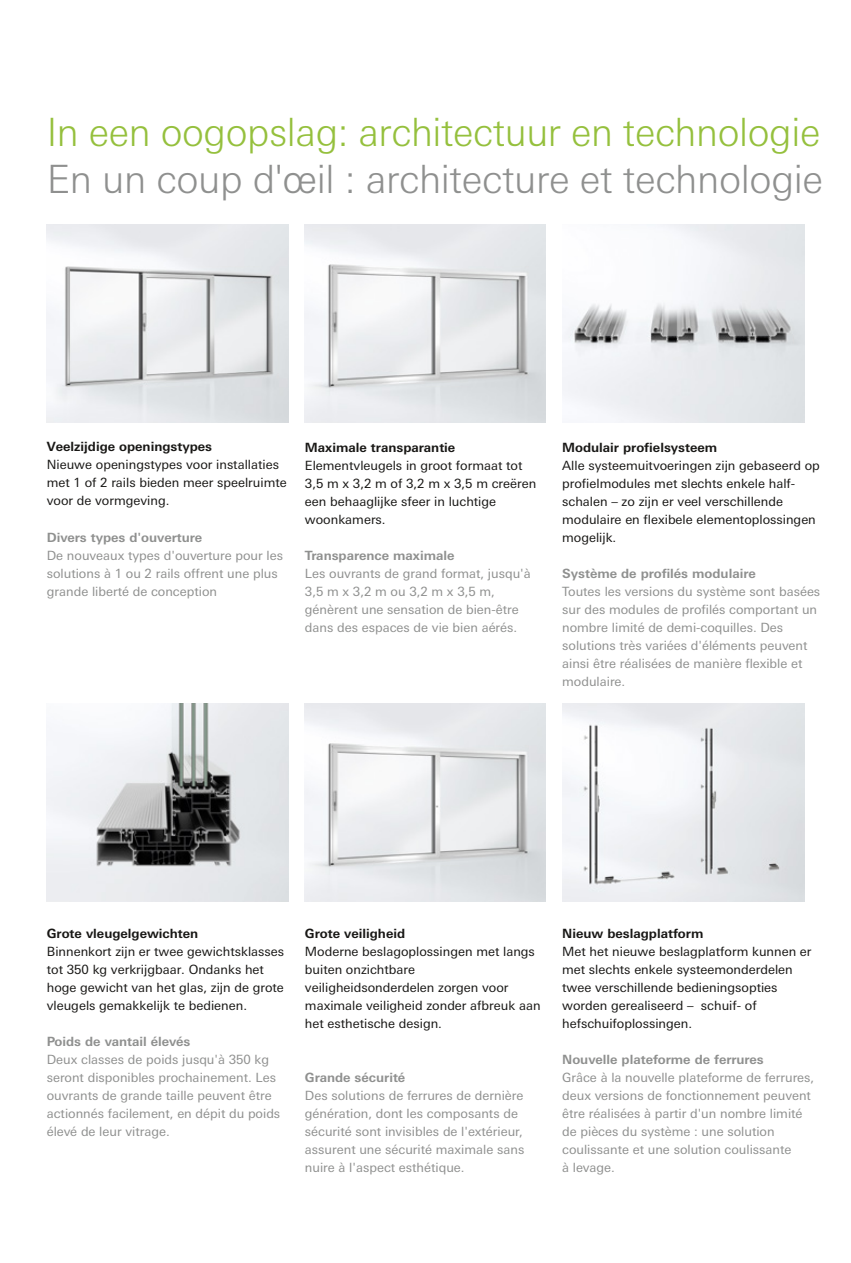
<style>
.page{position:relative;width:851px;height:1263px;background:#fff}
.page>*{position:absolute;margin:0;border:0;box-sizing:border-box;transform-origin:0 0}
.t1{font:300 39px "Univers For Schueco 330";letter-spacing:-.01em;color:#95c03d}
.t2{font:300 39px "Univers For Schueco 330";letter-spacing:-.01em;color:#8f908f}
.t3{font:12.75px/18px "Univers For Schueco 430 Reg";color:#8f908f}
.t4{font:12.75px/18px "Univers For Schueco 430 Reg";color:#181715}
.t5{font:700 12.75px "Univers For Schueco 630";color:#8f908f}
.t6{font:700 12.75px "Univers For Schueco 630";color:#181715}
</style>
<div class="page">
<img style="left:47px;top:225px;width:242px;height:198px">
<img style="left:47px;top:703px;width:242px;height:198px">
<img style="left:562px;top:224px;width:242px;height:198px">
<img style="left:562px;top:703px;width:242px;height:198px">
<img style="left:304px;top:225px;width:241px;height:198px">
<img style="left:304px;top:703px;width:241px;height:198px">
<h1 class="t1" style="left:47px;top:110px;width:774px">In een oogopslag: architectuur en technologie</h1>
<h1 class="t2" style="left:47px;top:157px;width:777px">En un coup d'œil : architecture et technologie</h1>
<p class="t6" style="left:47px;top:439px;width:167px">Veelzijdige openingstypes</p>
<p class="t4" style="left:47px;top:456px;width:241px">Nieuwe openingstypes voor installaties met 1 of 2 rails bieden meer speelruimte voor de vormgeving.</p>
<p class="t5" style="left:47px;top:529px;width:157px">Divers types d'ouverture</p>
<p class="t3" style="left:47px;top:546px;width:238px">De nouveaux types d'ouverture pour les solutions à 1 ou 2 rails offrent une plus grande liberté de conception</p>
<p class="t6" style="left:305px;top:439px;width:152px">Maximale transparantie</p>
<p class="t4" style="left:305px;top:456px;width:233px">Elementvleugels in groot formaat tot<br>3,5 m x 3,2 m of 3,2 m x 3,5 m creëren een behaaglijke sfeer in luchtige woonkamers.</p>
<p class="t5" style="left:305px;top:547px;width:151px">Transparence maximale</p>
<p class="t3" style="left:305px;top:564px;width:227px">Les ouvrants de grand format, jusqu'à 3,5 m x 3,2 m ou 3,2 m x 3,5 m, génèrent une sensation de bien-être dans des espaces de vie bien aérés.</p>
<p class="t6" style="left:562px;top:439px;width:156px">Modulair profielsysteem</p>
<p class="t4" style="left:562px;top:456px;width:259px">Alle systeemuitvoeringen zijn gebaseerd op profielmodules met slechts enkele half&shy;schalen – zo zijn er veel verschillende modulaire en flexibele elementoplossingen mogelijk.</p>
<p class="t5" style="left:562px;top:565px;width:195px">Système de profilés modulaire</p>
<p class="t3" style="left:562px;top:582px;width:259px">Toutes les versions du système sont basées sur des modules de profilés comportant un nombre limité de demi-coquilles. Des solutions très variées d'éléments peuvent ainsi être réalisées de manière flexible et modulaire.</p>
<p class="t6" style="left:47px;top:925px;width:153px">Grote vleugelgewichten</p>
<p class="t4" style="left:47px;top:942px;width:239px">Binnenkort zijn er twee gewichtsklasses tot 350 kg verkrijgbaar. Ondanks het hoge gewicht van het glas, zijn de grote vleugels gemakkelijk te bedienen.</p>
<p class="t5" style="left:47px;top:1033px;width:145px">Poids de vantail élevés</p>
<p class="t3" style="left:47px;top:1050px;width:235px">Deux classes de poids jusqu'à 350 kg seront disponibles prochainement. Les ouvrants de grande taille peuvent être actionnés facilement, en dépit du poids élevé de leur vitrage.</p>
<p class="t6" style="left:305px;top:925px;width:102px">Grote veiligheid</p>
<p class="t4" style="left:305px;top:942px;width:237px">Moderne beslagoplossingen met langs buiten onzichtbare veiligheidsonderdelen zorgen voor maximale veiligheid zonder afbreuk aan het esthetische design.</p>
<p class="t5" style="left:305px;top:1069px;width:102px">Grande sécurité</p>
<p class="t3" style="left:305px;top:1086px;width:221px">Des solutions de ferrures de dernière génération, dont les composants de sécurité sont invisibles de l'extérieur, assurent une sécurité maximale sans nuire à l'aspect esthétique.</p>
<p class="t6" style="left:562px;top:925px;width:143px">Nieuw beslagplatform</p>
<p class="t4" style="left:562px;top:942px;width:251px">Met het nieuwe beslagplatform kunnen er met slechts enkele systeemonderdelen twee verschillende bedieningsopties worden gerealiseerd – schuif- of hefschuifoplossingen.</p>
<p class="t5" style="left:562px;top:1051px;width:203px">Nouvelle plateforme de ferrures</p>
<p class="t3" style="left:562px;top:1068px;width:253px">Grâce à la nouvelle plateforme de ferrures, deux versions de fonctionnement peuvent être réalisées à partir d'un nombre limité de pièces du système : une solution coulissante et une solution coulissante<br>à levage.</p>
</div>
